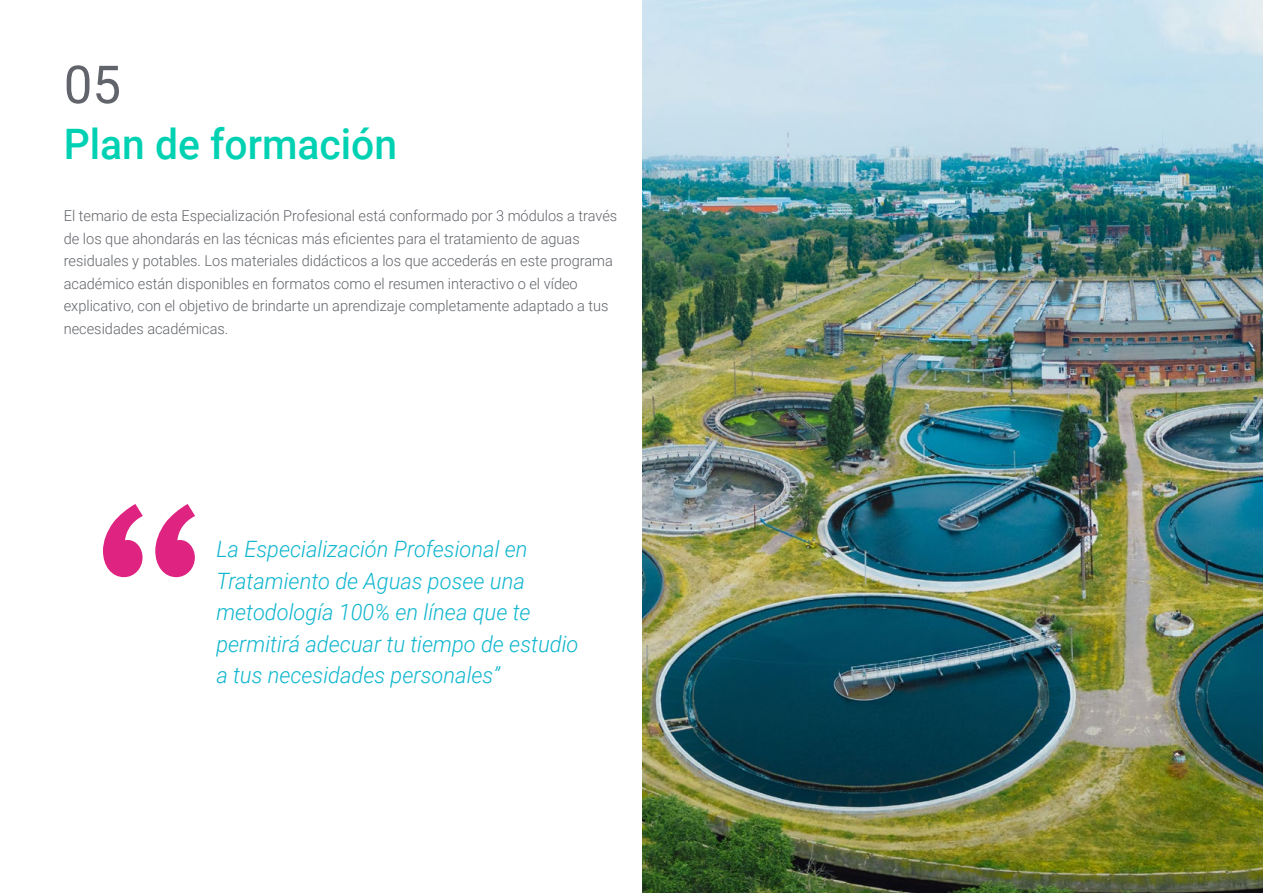
<style>
.page{position:relative;width:1263px;height:893px;background:#fff}
.page>*{position:absolute;margin:0;border:0;box-sizing:border-box;transform-origin:0 0}
.t1{font:52.5px "Roboto";color:#61646a}
.t2{font:500 42px "Roboto";color:#00d1b2}
.t3{font:italic 300 22.5px/31.5px "Roboto";color:#0fb6cf}
.t4{font:300 15px/22.5px "Roboto";color:#61646a}
</style>
<div class="page">
<svg style="left:103px;top:504px;width:92px;height:73px"></svg>
<img style="left:642px;top:0;width:621px;height:893px">
<h1 class="t1" style="left:64px;top:48px;width:59px">05</h1>
<h2 class="t2" style="left:64px;top:115px;width:335px">Plan de formación</h2>
<p class="t4" style="left:64px;top:204px;width:555px">El temario de esta Especialización Profesional está conformado por 3 módulos a través de los que ahondarás en las técnicas más eficientes para el tratamiento de aguas residuales y potables. Los materiales didácticos a los que accederás en este programa académico están disponibles en formatos como el resumen interactivo o el vídeo explicativo, con el objetivo de brindarte un aprendizaje completamente adaptado a tus necesidades académicas.</p>
<h3 class="t3" style="left:216px;top:533px;width:364px">La Especialización Profesional en Tratamiento de Aguas posee una metodología 100% en línea que te permitirá adecuar tu tiempo de estudio a tus necesidades personales”</h3>
</div>
